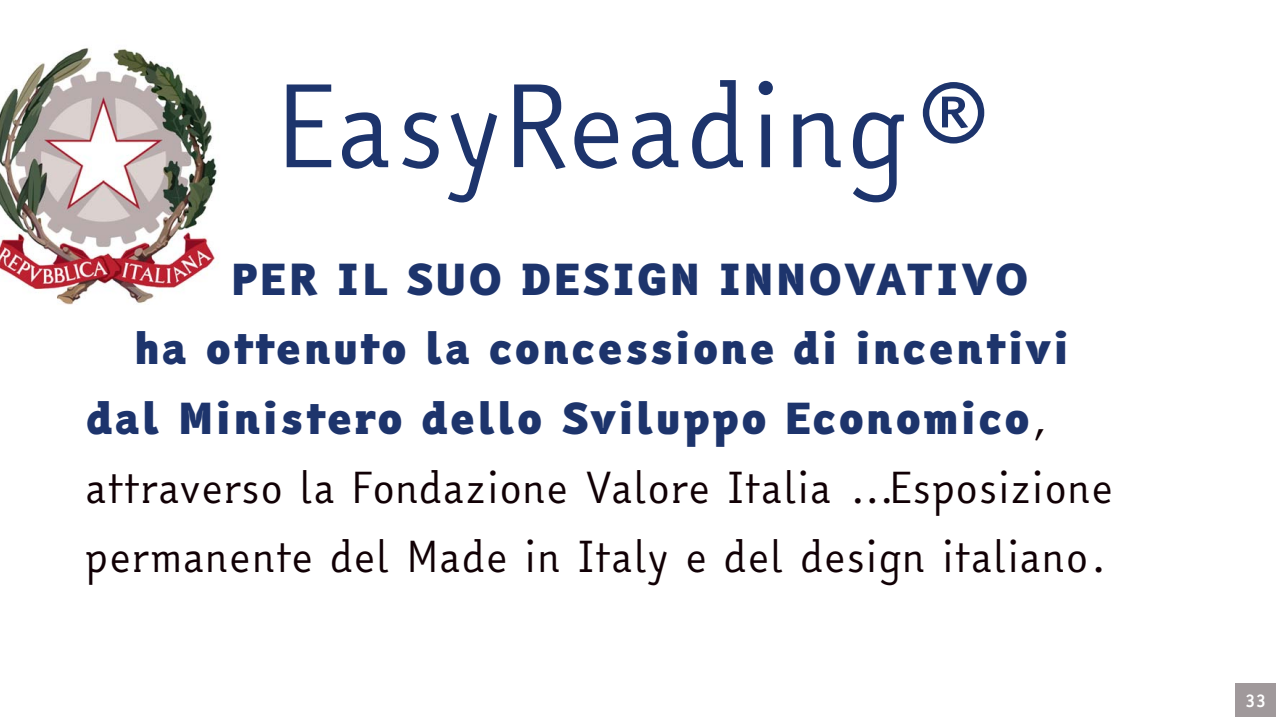
<style>
.page{position:relative;width:1276px;height:717px;background:#fff}
.page>*{position:absolute;margin:0;border:0;box-sizing:border-box;transform-origin:0 0}
.t1{font:109.5px "Easy Reading PRO";color:#1d346c}
.t2{font:900 41.4px "Easy Reading PROXB";color:#1d346c}
.t3{font:41.4px/69px "Easy Reading PRO";color:#110005}
.t4{font:700 18px "Easy Reading PRO";color:#fff}
.s1{font-family:"Easy Reading PRO";font-weight:400;color:#110005}
</style>
<div class="page">
<div style="left:1235px;top:683px;width:41px;height:33px;background:#a0999b"></div>
<img style="left:0;top:48px;width:217px;height:257px">
<h1 class="t1" style="left:278px;top:80px;width:721px">EasyReading®</h1>
<p class="t2" style="left:230px;top:262px;width:801px">PER IL SUO DESIGN INNOVATIVO</p>
<p class="t2" style="left:134px;top:331px;width:937px">ha ottenuto la concessione di incentivi</p>
<p class="t2" style="left:85px;top:400px;width:961px">dal Ministero dello Sviluppo Economico<span class="s1">,</span></p>
<p class="t3" style="left:85px;top:458px;width:1029px">attraverso la Fondazione Valore Italia – Esposizione permanente del Made in Italy e del design italiano.</p>
<p class="t4" style="left:1245px;top:692px;width:23px">33</p>
</div>
